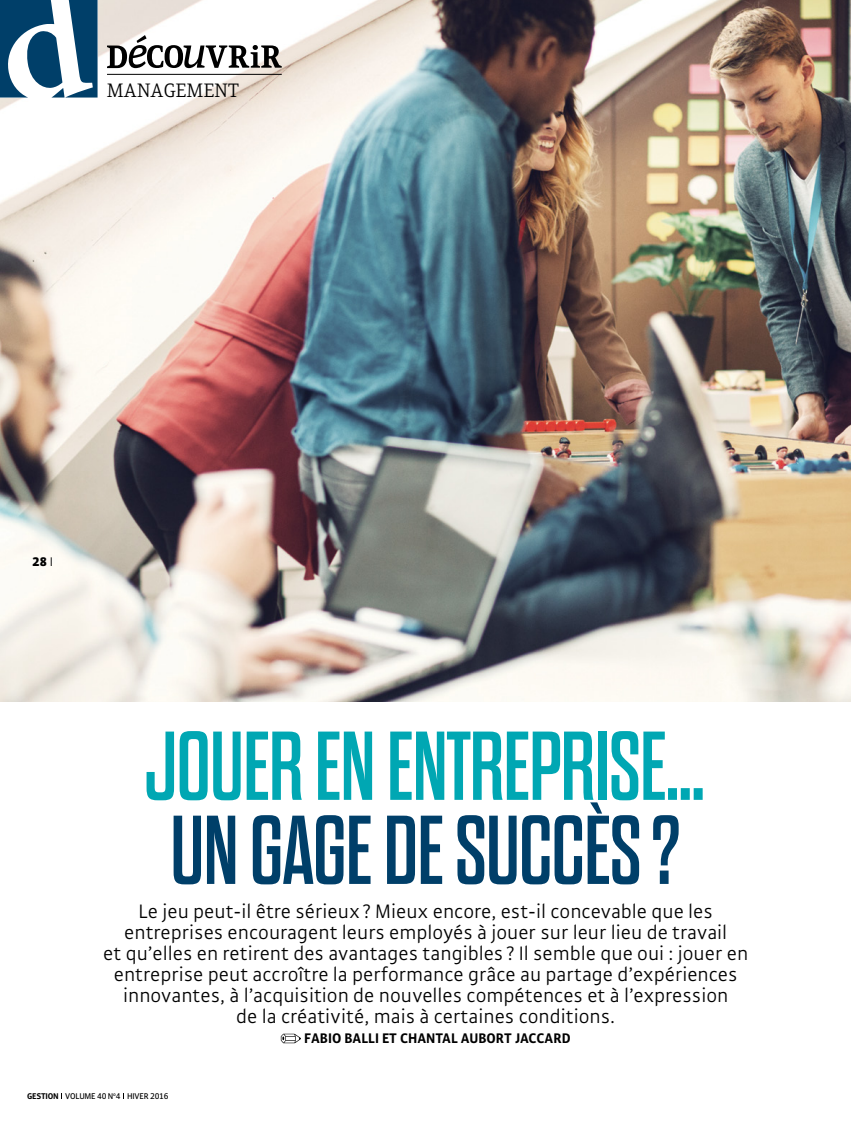
<style>
.page{position:relative;width:851px;height:1121px;background:#fff}
.page>*{position:absolute;margin:0;border:0;box-sizing:border-box;transform-origin:0 0}
.t1{font:97.5px "Dharma Gothic E";letter-spacing:-.015em;color:#00a7b3}
.t2{font:97.5px "Dharma Gothic E";letter-spacing:-.015em;color:#003f69}
.t3{font:300 21px/21px "Gak Sans";color:#000;text-align:center}
.t4{font:300 21px "Gak Serif";letter-spacing:.01em;color:#000}
.t5{font:700 15px "Gak Sans";color:#000}
.t6{font:900 13.5px "Gak Sans";color:#000}
.t7{font:9px "Gak Sans";letter-spacing:-.02em;color:#000}
.s1{font-weight:300}
.s2{font-weight:700}
</style>
<div class="page">
<img style="left:0;top:0;width:850px;height:701px">
<svg style="left:107px;top:35px;width:175px;height:33px"></svg>
<hr style="left:107px;top:74px;width:175px;height:1px;background:#000">
<svg style="left:0;top:0;width:97px;height:97px"></svg>
<svg style="left:281px;top:1033px;width:20px;height:10px"></svg>
<p class="t4" style="left:107px;top:80px;width:134px">MANAGEMENT</p>
<p class="t6" style="left:32px;top:553px;width:22px">28 <span class="s1">I</span></p>
<h1 class="t1" style="left:145px;top:717px;width:561px">JOUER EN ENTREPRISE…</h1>
<h1 class="t2" style="left:170px;top:801px;width:512px">UN GAGE DE SUCCÈS?</h1>
<p class="t3" style="left:103px;top:900px;width:646px">Le jeu peut-il être sérieux? Mieux encore, est-il concevable que les entreprises encouragent leurs employés à jouer sur leur lieu de travail<br>et qu’elles en retirent des avantages tangibles ? Il semble que oui : jouer en entreprise peut accroître la performance grâce au partage d’expériences innovantes, à l’acquisition de nouvelles compétences et à l’expression<br>de la créativité, mais à certaines conditions.</p>
<p class="t5" style="left:304px;top:1030px;width:268px">FABIO BALLI ET CHANTAL AUBORT JACCARD</p>
<p class="t7" style="left:27px;top:1091px;width:143px"><span class="s2">GESTION</span> VOLUME 40 N<sup>o</sup>4 HIVER 2016</p>
</div>
